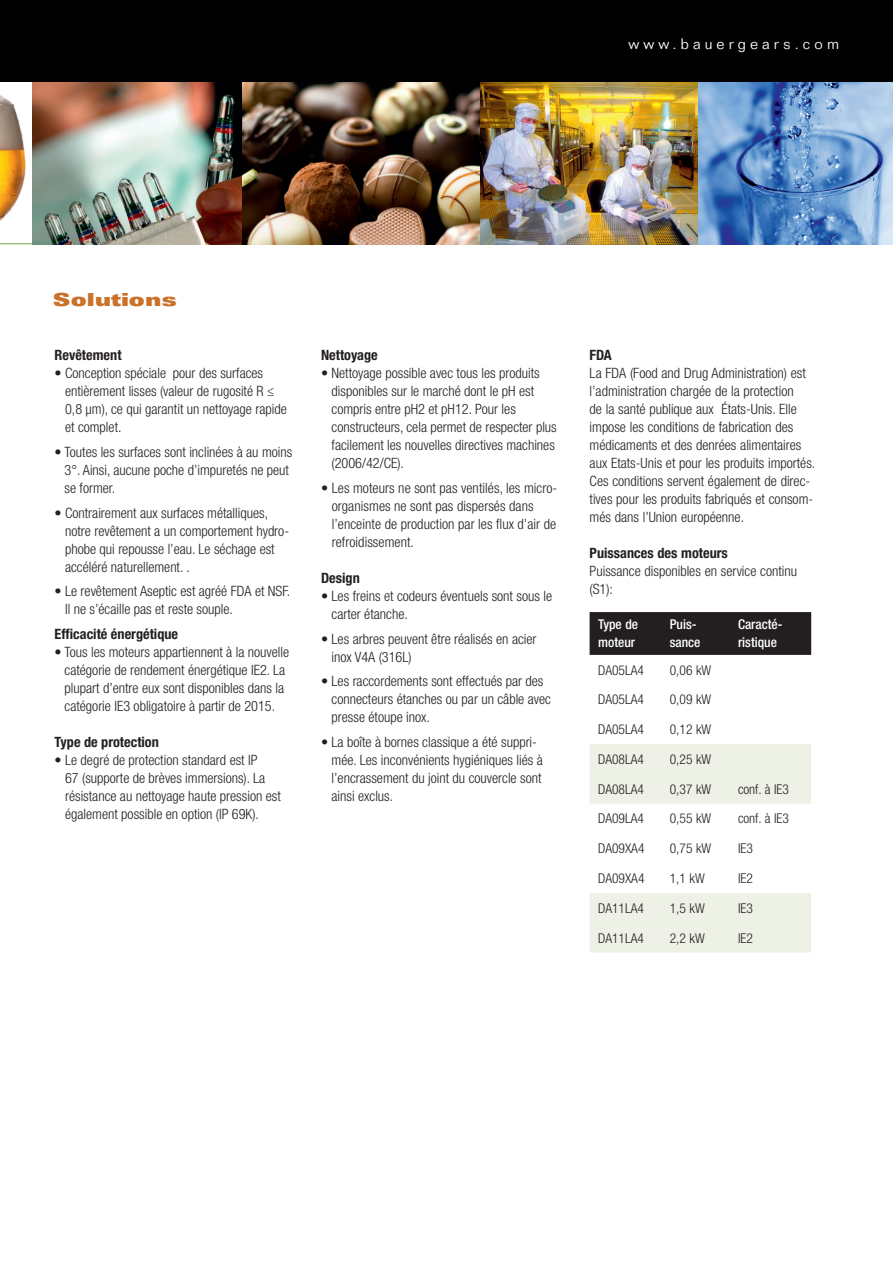
<style>
.page{position:relative;width:893px;height:1263px;background:#fff}
.page>*{position:absolute;margin:0;border:0;box-sizing:border-box;transform-origin:0 0}
.Bodycopy{font:18px "Univers LT Std X Black Ex";color:#cb7229}
.t1{font:300 15px "Folio Std";letter-spacing:.275em;color:#fff}
.Bodycopy_EINZUG_Tabe{font:300 condensed 14.25px/18px "Helvetica Neue LT Std";color:#231f20}
.BodycopyHervor_EINZU{font:700 condensed 14.25px "Helvetica Neue LT Std";color:#231f20}
.Bodycopy_EINZUG{font:300 condensed 14.25px/18px "Helvetica Neue LT Std";color:#231f20}
.Bodycopy_EINZUG_Tabe-2{font:300 condensed 13.5px "Helvetica Neue LT Std";color:#231f20}
.Bodycopy_EINZUG_Tabe-3{font:500 condensed 13.5px/18px "Helvetica Neue LT Std";color:#fff}
</style>
<div class="page">
<img style="left:32px;top:81px;width:861px;height:163px">
<img style="left:0;top:81px;width:25px;height:140px">
<div style="left:0;top:0;width:893px;height:81px;background:#010101"></div>
<hr style="left:0;top:243px;width:34px;height:1px;background:#7ca23d">
<div style="left:590px;top:612px;width:221px;height:43px;background:#231f20"></div>
<svg style="left:590px;top:744px;width:221px;height:208px;fill:#eef1e5"></svg>
<p class="t1" style="left:629px;top:35px;width:212px">www.bauergears.com</p>
<p class="Bodycopy" style="left:53px;top:289px;width:126px">Solutions</p>
<p class="BodycopyHervor_EINZU" style="left:55px;top:346px;width:69px">Revêtement</p>
<p class="Bodycopy_EINZUG_Tabe" style="left:65px;top:364px;width:223px;text-indent:-11px">• Conception spéciale pour des surfaces entièrement lisses (valeur de rugosité R ≤ 0,8 μm), ce qui garantit un nettoyage rapide et complet.</p>
<p class="Bodycopy_EINZUG_Tabe" style="left:65px;top:443px;width:229px;text-indent:-10px">• Toutes les surfaces sont inclinées à au moins<br>3°. Ainsi, aucune poche d’impuretés ne peut se former.</p>
<p class="Bodycopy_EINZUG_Tabe" style="left:65px;top:503px;width:225px;text-indent:-11px">• Contrairement aux surfaces métalliques, notre revêtement a un comportement hydro&shy;phobe qui repousse l’eau. Le séchage est accéléré naturellement. .</p>
<p class="Bodycopy_EINZUG_Tabe" style="left:65px;top:582px;width:227px;text-indent:-11px">• Le revêtement Aseptic est agréé FDA et NSF.<br>Il ne s’écaille pas et reste souple.</p>
<p class="BodycopyHervor_EINZU" style="left:55px;top:625px;width:125px">Efficacité énergétique</p>
<p class="Bodycopy_EINZUG_Tabe" style="left:55px;top:643px;width:236px;text-align:center">• Tous les moteurs appartiennent à la nouvelle catégorie de rendement énergétique IE2. La plupart d’entre eux sont disponibles dans la catégorie IE3 obligatoire à partir de 2015.</p>
<p class="BodycopyHervor_EINZU" style="left:55px;top:733px;width:106px">Type de protection</p>
<p class="Bodycopy_EINZUG_Tabe" style="left:65px;top:751px;width:217px;text-indent:-11px">• Le degré de protection standard est IP<br>67 (supporte de brèves immersions). La résistance au nettoyage haute pression est également possible en option (IP 69K).</p>
<p class="BodycopyHervor_EINZU" style="left:321px;top:346px;width:58px">Nettoyage</p>
<p class="Bodycopy_EINZUG_Tabe" style="left:332px;top:364px;width:227px;text-indent:-11px">• Nettoyage possible avec tous les produits disponibles sur le marché dont le pH est compris entre pH2 et pH12. Pour les constructeurs, cela permet de respecter plus facilement les nouvelles directives machines (2006/42/CE).</p>
<p class="Bodycopy_EINZUG_Tabe" style="left:332px;top:479px;width:227px;text-indent:-11px">• Les moteurs ne sont pas ventilés, les micro&shy;organismes ne sont pas dispersés dans l’enceinte de production par les flux d’air de refroidissement.</p>
<p class="BodycopyHervor_EINZU" style="left:321px;top:569px;width:40px">Design</p>
<p class="Bodycopy_EINZUG_Tabe" style="left:332px;top:587px;width:222px;text-indent:-11px">• Les freins et codeurs éventuels sont sous le carter étanche.</p>
<p class="Bodycopy_EINZUG_Tabe" style="left:332px;top:629px;width:206px;text-indent:-11px">• Les arbres peuvent être réalisés en acier inox V4A (316L)</p>
<p class="Bodycopy_EINZUG_Tabe" style="left:332px;top:672px;width:221px;text-indent:-11px">• Les raccordements sont effectués par des connecteurs étanches ou par un câble avec presse étoupe inox.</p>
<p class="Bodycopy_EINZUG_Tabe" style="left:332px;top:733px;width:213px;text-indent:-11px">• La boîte à bornes classique a été suppri&shy;mée. Les inconvénients hygiéniques liés à l’encrassement du joint du couvercle sont ainsi exclus.</p>
<p class="BodycopyHervor_EINZU" style="left:590px;top:346px;width:24px">FDA</p>
<p class="Bodycopy_EINZUG_Tabe" style="left:590px;top:364px;width:227px">La FDA (Food and Drug Administration) est l’administration chargée de la protection<br>de la santé publique aux États-Unis. Elle impose les conditions de fabrication des médicaments et des denrées alimentaires aux Etats-Unis et pour les produits importés.<br>Ces conditions servent également de direc&shy;tives pour les produits fabriqués et consom&shy;més dans l’Union européenne.</p>
<p class="BodycopyHervor_EINZU" style="left:590px;top:544px;width:140px">Puissances des moteurs</p>
<p class="Bodycopy_EINZUG" style="left:590px;top:562px;width:209px">Puissance disponibles en service continu (S1):</p>
<p class="Bodycopy_EINZUG_Tabe-3" style="left:598px;top:615px;width:42px">Type de moteur</p>
<p class="Bodycopy_EINZUG_Tabe-3" style="left:670px;top:615px;width:32px">Puis&shy;sance</p>
<p class="Bodycopy_EINZUG_Tabe-3" style="left:738px;top:615px;width:46px">Caracté&shy;ristique</p>
<p class="Bodycopy_EINZUG_Tabe-2" style="left:598px;top:662px;width:47px">DA05LA4</p>
<p class="Bodycopy_EINZUG_Tabe-2" style="left:670px;top:662px;width:43px">0,06 kW</p>
<p class="Bodycopy_EINZUG_Tabe-2" style="left:598px;top:692px;width:47px">DA05LA4</p>
<p class="Bodycopy_EINZUG_Tabe-2" style="left:670px;top:692px;width:43px">0,09 kW</p>
<p class="Bodycopy_EINZUG_Tabe-2" style="left:598px;top:722px;width:47px">DA05LA4</p>
<p class="Bodycopy_EINZUG_Tabe-2" style="left:670px;top:722px;width:43px">0,12 kW</p>
<p class="Bodycopy_EINZUG_Tabe-2" style="left:598px;top:751px;width:47px">DA08LA4</p>
<p class="Bodycopy_EINZUG_Tabe-2" style="left:670px;top:751px;width:43px">0,25 kW</p>
<p class="Bodycopy_EINZUG_Tabe-2" style="left:598px;top:781px;width:47px">DA08LA4</p>
<p class="Bodycopy_EINZUG_Tabe-2" style="left:670px;top:781px;width:43px">0,37 kW</p>
<p class="Bodycopy_EINZUG_Tabe-2" style="left:738px;top:781px;width:53px">conf. à IE3</p>
<p class="Bodycopy_EINZUG_Tabe-2" style="left:598px;top:811px;width:47px">DA09LA4</p>
<p class="Bodycopy_EINZUG_Tabe-2" style="left:670px;top:811px;width:43px">0,55 kW</p>
<p class="Bodycopy_EINZUG_Tabe-2" style="left:738px;top:811px;width:53px">conf. à IE3</p>
<p class="Bodycopy_EINZUG_Tabe-2" style="left:598px;top:841px;width:48px">DA09XA4</p>
<p class="Bodycopy_EINZUG_Tabe-2" style="left:670px;top:841px;width:43px">0,75 kW</p>
<p class="Bodycopy_EINZUG_Tabe-2" style="left:738px;top:841px;width:16px">IE3</p>
<p class="Bodycopy_EINZUG_Tabe-2" style="left:598px;top:870px;width:48px">DA09XA4</p>
<p class="Bodycopy_EINZUG_Tabe-2" style="left:670px;top:870px;width:37px">1,1 kW</p>
<p class="Bodycopy_EINZUG_Tabe-2" style="left:738px;top:870px;width:16px">IE2</p>
<p class="Bodycopy_EINZUG_Tabe-2" style="left:598px;top:900px;width:47px">DA11LA4</p>
<p class="Bodycopy_EINZUG_Tabe-2" style="left:670px;top:900px;width:37px">1,5 kW</p>
<p class="Bodycopy_EINZUG_Tabe-2" style="left:738px;top:900px;width:16px">IE3</p>
<p class="Bodycopy_EINZUG_Tabe-2" style="left:598px;top:930px;width:47px">DA11LA4</p>
<p class="Bodycopy_EINZUG_Tabe-2" style="left:670px;top:930px;width:37px">2,2 kW</p>
<p class="Bodycopy_EINZUG_Tabe-2" style="left:738px;top:930px;width:16px">IE2</p>
</div>
